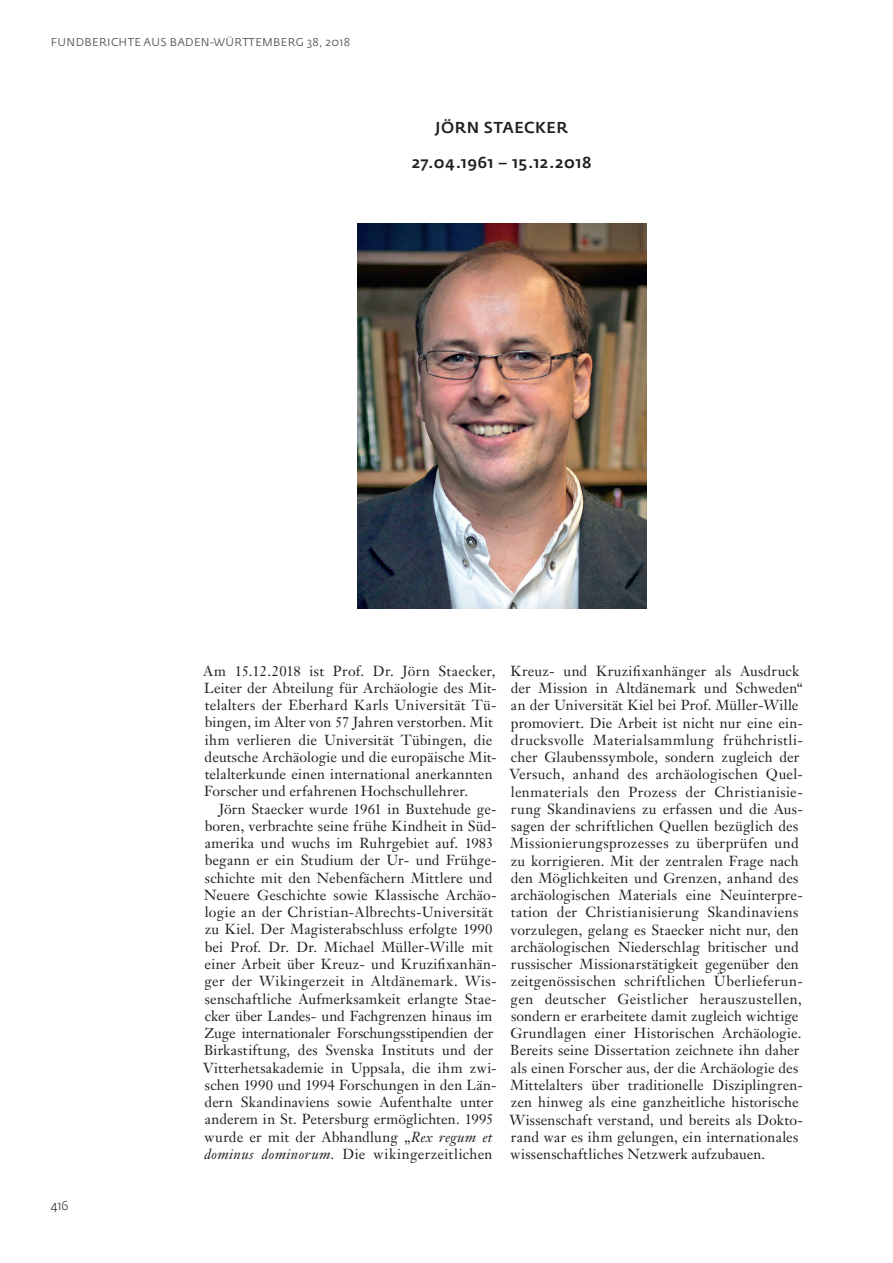
<style>
.page{position:relative;width:893px;height:1263px;background:#fff}
.page>*{position:absolute;margin:0;border:0;box-sizing:border-box;transform-origin:0 0}
.t1{font:500 15.75px/34.5px "Fedra Sans Pro";letter-spacing:.035em;color:#231f20;text-align:center}
.t2{font:14.25px/17.2px "Janson Text LT Pro";letter-spacing:.015em;color:#231f20}
.t3{font:300 12.75px "Fedra Sans Pro";color:#231f20}
.t4{font:11.25px "Fedra Sans Pro";letter-spacing:.03em;color:#57585a}
.s1{font-style:italic}
</style>
<div class="page">
<img style="left:358px;top:223px;width:288px;height:386px">
<p class="t4" style="left:51px;top:35px;width:301px">FUNDBERICHTE AUS BADEN-WÜRTTEMBERG 38, 2018</p>
<p class="t1" style="left:412px;top:110px;width:181px">JÖRN STAECKER<br>27.04.1961 – 15.12.2018</p>
<p class="t3" style="left:51px;top:1198px;width:19px">416</p>
<p class="t2" style="left:204px;top:662px;width:295px">Am 15.12.2018 ist Prof. Dr. Jörn Staecker, Leiter der Abteilung für Archäologie des Mit&shy;telalters der Eberhard Karls Universität Tü&shy;bingen, im Alter von 57 Jahren verstorben. Mit ihm verlieren die Universität Tübingen, die deutsche Archäologie und die europäische Mit&shy;telalterkunde einen international anerkannten Forscher und erfahrenen Hochschullehrer.</p>
<p class="t2" style="left:203px;top:800px;width:295px;text-indent:16px">Jörn Staecker wurde 1961 in Buxtehude ge&shy;boren, verbrachte seine frühe Kindheit in Süd&shy;amerika und wuchs im Ruhrgebiet auf. 1983 begann er ein Studium der Ur- und Frühge&shy;schichte mit den Nebenfächern Mittlere und Neuere Geschichte sowie Klassische Archäo&shy;logie an der Christian-Albrechts-Universität zu Kiel. Der Magisterabschluss erfolgte 1990 bei Prof. Dr. Dr. Michael Müller-Wille mit einer Arbeit über Kreuz- und Kruzifixanhän&shy;ger der Wikingerzeit in Altdänemark. Wis&shy;senschaftliche Aufmerksamkeit erlangte Sta e&shy;cker über Landes- und Fachgrenzen hinaus im Zuge internationaler Forschungsstipendien der Birkastiftung, des Svenska Instituts und der Vitterhetsakademie in Uppsala, die ihm zwi&shy;schen 1990 und 1994 Forschungen in den Län&shy;dern Skandinaviens sowie Aufenthalte unter anderem in St. Petersburg ermöglichten. 1995 wurde er mit der Abhandlung „<span class="s1">Rex regum et dominus dominorum</span>. Die wikingerzeitlichen</p>
<p class="t2" style="left:509px;top:662px;width:295px">Kreuz- und Kruzifixanhänger als Ausdruck der Mission in Altdänemark und Schweden“ an der Universität Kiel bei Prof. Müller-Wille promoviert. Die Arbeit ist nicht nur eine ein&shy;drucksvolle Materialsammlung frühchristli&shy;cher Glaubenssymbole, sondern zugleich der Versuch, anhand des archäologischen Quel&shy;lenmaterials den Prozess der Christianisie&shy;rung Skandinaviens zu erfassen und die Aus&shy;sagen der schriftlichen Quellen bezüglich des Missionierungsprozesses zu überprüfen und zu korrigieren. Mit der zentralen Frage nach den Möglichkeiten und Grenzen, anhand des archäologischen Materials eine Neuinterpre&shy;tation der Christianisierung Skandinaviens vorzulegen, gelang es Staecker nicht nur, den archäologischen Niederschlag britischer und russischer Missionarstätigkeit gegenüber den zeitgenössischen schriftlichen Überlieferun&shy;gen deutscher Geistlicher herauszustellen, sondern er erarbeitete damit zugleich wichtige Grundlagen einer Historischen Archäologie.<br>Bereits seine Dissertation zeichnete ihn daher als einen Forscher aus, der die Archäologie des Mittelalters über traditionelle Disziplingren&shy;zen hinweg als eine ganzheitliche historische Wissenschaft verstand, und bereits als Dokto&shy;rand war es ihm gelungen, ein internationales wissenschaftliches Netzwerk aufzubauen.</p>
</div>
